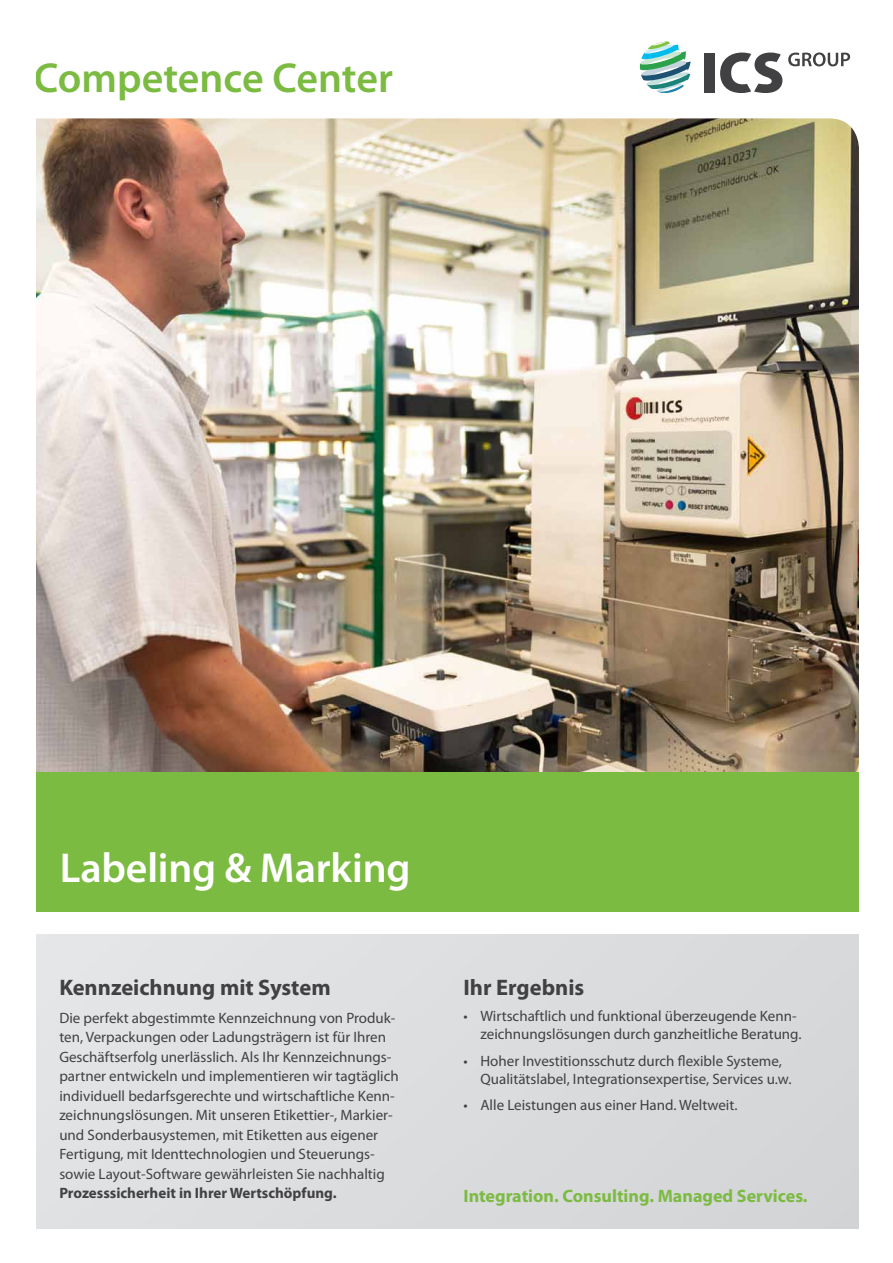
<style>
.page{position:relative;width:893px;height:1263px;background:#fff}
.page>*{position:absolute;margin:0;border:0;box-sizing:border-box;transform-origin:0 0}
.t1{font:600 42px "Myriad Pro";color:#7cbb42}
.t2{font:600 42px "Myriad Pro";letter-spacing:-.005em;color:#fff}
.t3{font:700 22.5px "Myriad Pro";color:#414042}
.t4{font:700 18px "Myriad Pro";color:#7cbb42}
.t5{font:15px/19.5px "Myriad Pro";color:#414042}
.t6{font:700 15px "Myriad Pro";color:#414042}
</style>
<div class="page">
<div style="left:0;top:589px;width:859px;height:640px;background:#dcddde"></div>
<img style="left:35px;top:118px;width:824px;height:654px">
<div style="left:0;top:772px;width:859px;height:141px;background:#7cbb42"></div>
<div style="left:0;top:0;width:35px;height:1253px;background:#fff"></div>
<div style="left:26px;top:912px;width:838px;height:21px;background:#fff"></div>
<svg style="left:640px;top:41px;width:51px;height:52px"></svg>
<div style="left:704px;top:53px;width:10px;height:40px;background:#414042"></div>
<svg style="left:720px;top:53px;width:62px;height:40px"></svg>
<svg style="left:788px;top:52px;width:62px;height:14px"></svg>
<h1 class="t1" style="left:34px;top:52px;width:361px">Competence Center</h1>
<h1 class="t2" style="left:60px;top:841px;width:352px">Labeling &amp; Marking</h1>
<h2 class="t3" style="left:59px;top:972px;width:273px">Kennzeichnung mit System</h2>
<p class="t5" style="left:59px;top:1008px;width:341px">Die perfekt abgestimmte Kennzeichnung von Produk&shy;ten, Verpackungen oder Ladungsträgern ist für Ihren Geschäftserfolg unerlässlich. Als Ihr Kennzeichnungs&shy;partner entwickeln und implementieren wir tagtäglich individuell bedarfsgerechte und wirtschaftliche Kenn&shy;zeichnungslösungen. Mit unseren Etikettier-, Markier&shy;und Sonderbausystemen, mit Etiketten aus eigener Fertigung, mit Identtechnologien und Steuerungs&shy;sowie Layout-Software gewährleisten Sie nachhaltig</p>
<p class="t6" style="left:59px;top:1183px;width:279px">Prozesssicherheit in Ihrer Wertschöpfung.</p>
<h2 class="t3" style="left:463px;top:972px;width:122px">Ihr Ergebnis</h2>
<p class="t5" style="left:480px;top:1007px;width:323px;line-height:18px;text-indent:-17px">• Wirtschaftlich und funktional überzeugende Kenn&shy;zeichnungslösungen durch ganzheitliche Beratung.</p>
<p class="t5" style="left:480px;top:1051px;width:312px;line-height:18px;text-indent:-17px">• Hoher Investitionsschutz durch flexible Systeme,<br>Qualitätslabel, Integrationsexpertise, Services u.w.</p>
<p class="t5" style="left:463px;top:1095px;width:275px">• Alle Leistungen aus einer Hand. Weltweit.</p>
<p class="t4" style="left:463px;top:1184px;width:346px">Integration. Consulting. Managed Services.</p>
</div>
